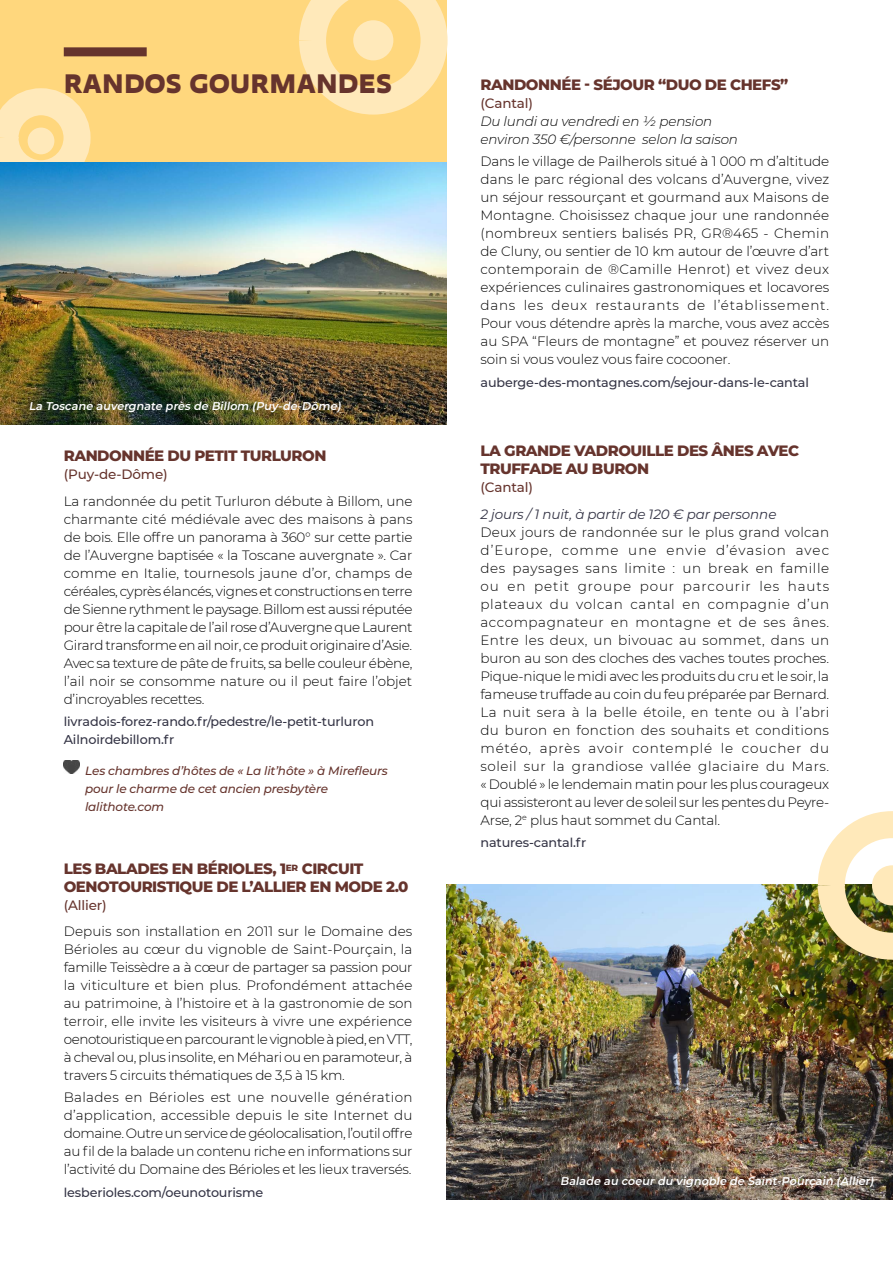
<style>
.page{position:relative;width:893px;height:1263px;background:#fff}
.page>*{position:absolute;margin:0;border:0;box-sizing:border-box;transform-origin:0 0}
.t1{font:900 26.7px "Blom";letter-spacing:.01em;color:#66342d}
.t2{font:800 15px/18px "Montserrat";letter-spacing:-.03em;color:#66342d}
.t3{font:300 13.5px/18px "Montserrat";letter-spacing:-.02em;color:#000;text-align:justify}
.t4{font:italic 300 13.5px/18px "Montserrat";letter-spacing:-.01em;color:#000}
.t5{font:500 13.5px "Montserrat";letter-spacing:-.01em;color:#66342d}
.t6{font:italic 13.5px "Montserrat";letter-spacing:-.01em;color:#343445}
.t7{font:500 12.75px/18px "Montserrat";letter-spacing:-.01em;color:#343445}
.t8{font:italic 500 12px/18px "Montserrat";letter-spacing:-.01em;color:#66342d}
.t9{font:italic 600 11.25px "Montserrat";color:#fff}
</style>
<div class="page">
<img style="left:446px;top:884px;width:447px;height:315px">
<img style="left:64px;top:760px;width:16px;height:14px">
<div style="left:0;top:0;width:446px;height:162px;background:#ffd77d"></div>
<svg style="left:299px;top:0;width:149px;height:115px"></svg>
<div style="left:353px;top:20px;width:40px;height:40px;background:#ffe9ba;border-radius:50%"></div>
<div style="left:64px;top:47px;width:83px;height:9px;background:#66342d"></div>
<img style="left:818px;top:811px;width:75px;height:149px">
<svg style="left:0;top:88px;width:91px;height:74px"></svg>
<div style="left:28px;top:128px;width:26px;height:26px;background:#ffe9ba;border-radius:50%"></div>
<img style="left:0;top:162px;width:446px;height:262px">
<h1 class="t1" style="left:64px;top:67px;width:330px">RANDOS GOURMANDES</h1>
<p class="t2" style="left:480px;top:75px;width:309px">RANDONNÉE - SÉJOUR “DUO DE CHEFS”</p>
<p class="t5" style="left:480px;top:94px;width:54px">(Cantal)</p>
<p class="t4" style="left:480px;top:112px;width:259px">Du lundi au vendredi en ½ pension environ 350 €/personne selon la saison</p>
<p class="t3" style="left:480px;top:152px;width:350px">Dans le village de Pailherols situé à 1 000 m d’altitude dans le parc régional des volcans d’Auvergne, vivez un séjour ressourçant et gourmand aux Maisons de Montagne. Choisissez chaque jour une randonnée (nombreux sentiers balisés PR, GR®465 - Chemin de Cluny, ou sentier de 10 km autour de l’œuvre d’art contemporain de ®Camille Henrot) et vivez deux expériences culinaires gastronomiques et locavores dans les deux restaurants de l’établissement.<br>Pour vous détendre après la marche, vous avez accès au SPA “Fleurs de montagne” et pouvez réserver un soin si vous voulez vous faire cocooner.</p>
<p class="t7" style="left:480px;top:372px;width:330px">auberge-des-montagnes.com/sejour-dans-le-cantal</p>
<p class="t9" style="left:29px;top:398px;width:316px">La Toscane auvergnate près de Billom (Puy-de-Dôme)</p>
<p class="t2" style="left:64px;top:446px;width:264px">RANDONNÉE DU PETIT TURLURON</p>
<p class="t5" style="left:64px;top:465px;width:105px">(Puy-de-Dôme)</p>
<p class="t3" style="left:64px;top:491px;width:350px">La randonnée du petit Turluron débute à Billom, une charmante cité médiévale avec des maisons à pans de bois. Elle offre un panorama à 360° sur cette partie de l’Auvergne baptisée « la Toscane auvergnate ». Car comme en Italie, tournesols jaune d’or, champs de céréales, cyprès élancés, vignes et constructions en terre de Sienne rythment le paysage. Billom est aussi réputée pour être la capitale de l’ail rose d’Auvergne que Laurent Girard transforme en ail noir, ce produit originaire d’Asie.<br>Avec sa texture de pâte de fruits, sa belle couleur ébène, l’ail noir se consomme nature ou il peut faire l’objet d’incroyables recettes.</p>
<p class="t7" style="left:64px;top:712px;width:312px">livradois-forez-rando.fr/pedestre/le-petit-turluron<br>Ailnoirdebillom.fr</p>
<p class="t8" style="left:85px;top:761px;width:304px">Les chambres d’hôtes de « La lit’hôte » à Mirefleurs pour le charme de cet ancien presbytère lalithote.com</p>
<p class="t2" style="left:64px;top:858px;width:346px">LES BALADES EN BÉRIOLES, 1<sup>ER</sup> CIRCUIT<br>OENOTOURISTIQUE DE L’ALLIER EN MODE 2.0</p>
<p class="t5" style="left:64px;top:895px;width:44px">(Allier)</p>
<p class="t3" style="left:64px;top:922px;width:350px">Depuis son installation en 2011 sur le Domaine des Bérioles au cœur du vignoble de Saint-Pourçain, la famille Teissèdre a à cœur de partager sa passion pour la viticulture et bien plus. Profondément attachée au patrimoine, à l’histoire et à la gastronomie de son terroir, elle invite les visiteurs à vivre une expérience oenotouristique en parcourant le vignoble à pied, en VTT, à cheval ou, plus insolite, en Méhari ou en paramoteur, à travers 5 circuits thématiques de 3,5 à 15 km.</p>
<p class="t3" style="left:64px;top:1088px;width:350px">Balades en Bérioles est une nouvelle génération d’application, accessible depuis le site Internet du domaine. Outre un service de géolocalisation, l’outil offre au fil de la balade un contenu riche en informations sur l’activité du Domaine des Bérioles et les lieux traversés.</p>
<p class="t7" style="left:64px;top:1182px;width:201px">lesberioles.com/oeunotourisme</p>
<p class="t2" style="left:480px;top:441px;width:320px">LA GRANDE VADROUILLE DES ÂNES AVEC<br>TRUFFADE AU BURON</p>
<p class="t5" style="left:480px;top:478px;width:54px">(Cantal)</p>
<p class="t6" style="left:480px;top:505px;width:297px">2 jours / 1 nuit, à partir de 120 € par personne</p>
<p class="t3" style="left:480px;top:522px;width:350px">Deux jours de randonnée sur le plus grand volcan d’Europe, comme une envie d’évasion avec des paysages sans limite : un break en famille ou en petit groupe pour parcourir les hauts plateaux du volcan cantal en compagnie d’un accompagnateur en montagne et de ses ânes.<br>Entre les deux, un bivouac au sommet, dans un buron au son des cloches des vaches toutes proches.<br>Pique-nique le midi avec les produits du cru et le soir, la fameuse truffade au coin du feu préparée par Bernard.<br>La nuit sera à la belle étoile, en tente ou à l’abri du buron en fonction des souhaits et conditions météo, après avoir contemplé le coucher du soleil sur la grandiose vallée glaciaire du Mars. « Doublé » le lendemain matin pour les plus courageux qui assisteront au lever de soleil sur les pentes du Peyre-Arse, 2<sup>e</sup> plus haut sommet du Cantal.</p>
<p class="t7" style="left:480px;top:833px;width:107px">natures-cantal.fr</p>
<p class="t9" style="left:560px;top:1172px;width:318px">Balade au coeurdu vignoble de Saint-Pourçain (Allier)</p>
</div>
